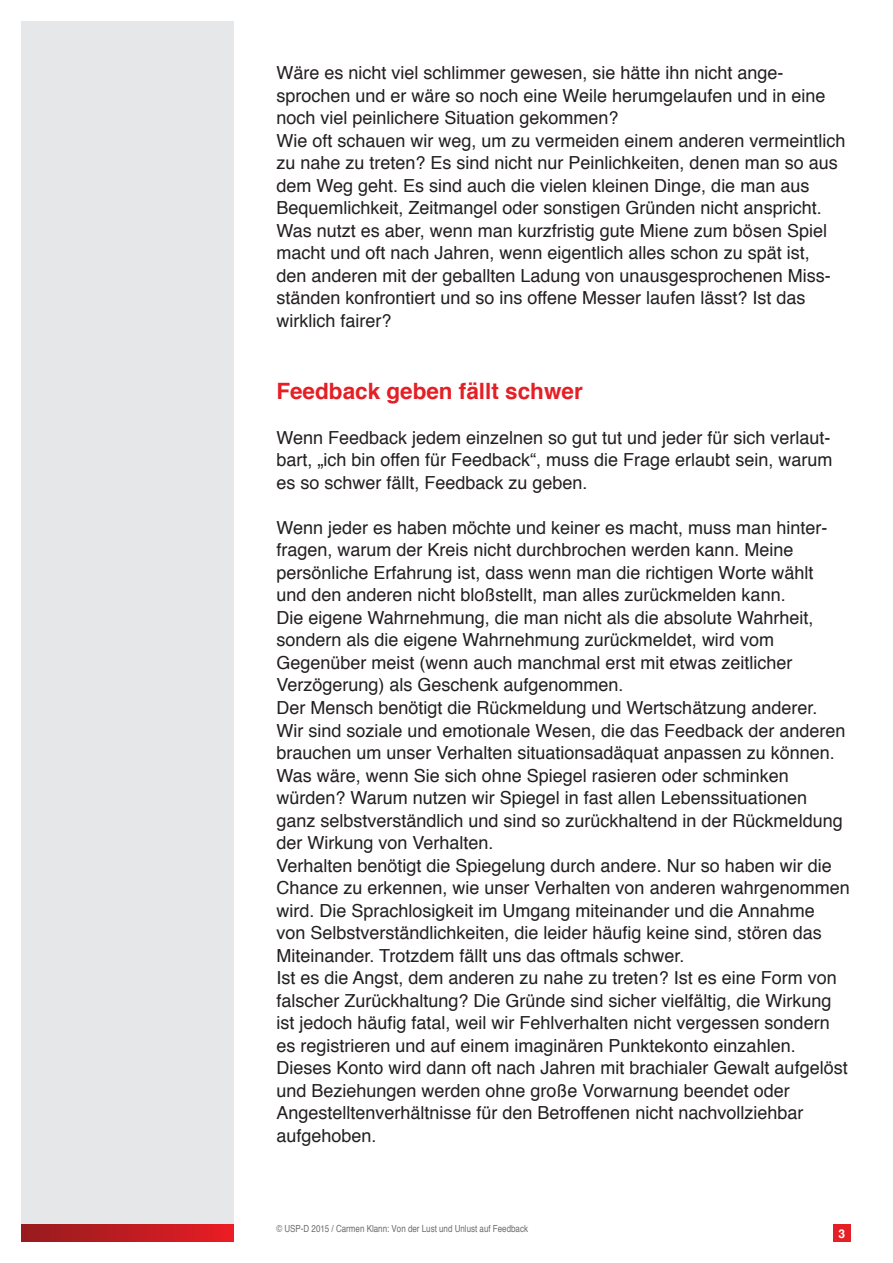
<style>
.page{position:relative;width:893px;height:1263px;background:#fff}
.page>*{position:absolute;margin:0;border:0;box-sizing:border-box;transform-origin:0 0}
.t1{font:700 22.5px "Helvetica";color:#e41f25}
.t2{font:18px/22.5px "Helvetica";color:#231f20}
.t3{font:700 12px "Helvetica";color:#fff}
.t4{font:condensed 9.75px "Helvetica";color:#6c6d70}
</style>
<div class="page">
<div style="left:833px;top:1225px;width:17px;height:17px;background:#e41f25"></div>
<div style="left:21px;top:21px;width:213px;height:1221px;background:#e6e7e9"></div>
<div style="left:21px;top:1225px;width:213px;height:17px;background:linear-gradient(to right,#951b1e,#e91c24)"></div>
<p class="t2" style="left:276px;top:62px;width:571px">Wäre es nicht viel schlimmer gewesen, sie hätte ihn nicht ange&shy;sprochen und er wäre so noch eine Weile herumgelaufen und in eine noch viel peinlichere Situation gekommen?<br>Wie oft schauen wir weg, um zu vermeiden einem anderen vermeintlich zu nahe zu treten? Es sind nicht nur Peinlichkeiten, denen man so aus dem Weg geht. Es sind auch die vielen kleinen Dinge, die man aus Bequemlichkeit, Zeitmangel oder sonstigen Gründen nicht anspricht.<br>Was nutzt es aber, wenn man kurzfristig gute Miene zum bösen Spiel macht und oft nach Jahren, wenn eigentlich alles schon zu spät ist,<br>den anderen mit der geballten Ladung von unausgesprochenen Miss&shy;ständen konfrontiert und so ins offene Messer laufen lässt? Ist das wirklich fairer?</p>
<p class="t1" style="left:276px;top:373px;width:308px">Feedback geben fällt schwer</p>
<p class="t2" style="left:276px;top:427px;width:557px;text-align:justify">Wenn Feedback jedem einzelnen so gut tut und jeder für sich verlaut&shy;bart, „ich bin offen für Feedback“, muss die Frage erlaubt sein, warum es so schwer fällt, Feedback zu geben.</p>
<p class="t2" style="left:276px;top:517px;width:575px">Wenn jeder es haben möchte und keiner es macht, muss man hinter&shy;fragen, warum der Kreis nicht durchbrochen werden kann. Meine persönliche Erfahrung ist, dass wenn man die richtigen Worte wählt<br>und den anderen nicht bloßstellt, man alles zurückmelden kann.<br>Die eigene Wahrnehmung, die man nicht als die absolute Wahrheit, sondern als die eigene Wahrnehmung zurückmeldet, wird vom Gegenüber meist (wenn auch manchmal erst mit etwas zeitlicher Verzögerung) als Geschenk aufgenommen.<br>Der Mensch benötigt die Rückmeldung und Wertschätzung anderer.<br>Wir sind soziale und emotionale Wesen, die das Feedback der anderen brauchen um unser Verhalten situationsadäquat anpassen zu können.<br>Was wäre, wenn Sie sich ohne Spiegel rasieren oder schminken würden? Warum nutzen wir Spiegel in fast allen Lebenssituationen ganz selbstverständlich und sind so zurückhaltend in der Rückmeldung der Wirkung von Verhalten.<br>Verhalten benötigt die Spiegelung durch andere. Nur so haben wir die Chance zu erkennen, wie unser Verhalten von anderen wahrgenommen wird. Die Sprachlosigkeit im Umgang miteinander und die Annahme<br>von Selbstverständlichkeiten, die leider häufig keine sind, stören das Miteinander. Trotzdem fällt uns das oftmals schwer.<br>Ist es die Angst, dem anderen zu nahe zu treten? Ist es eine Form von falscher Zurückhaltung? Die Gründe sind sicher vielfältig, die Wirkung ist jedoch häufig fatal, weil wir Fehlverhalten nicht vergessen sondern es registrieren und auf einem imaginären Punktekonto einzahlen.<br>Dieses Konto wird dann oft nach Jahren mit brachialer Gewalt aufgelöst und Beziehungen werden ohne große Vorwarnung beendet oder Angestelltenverhältnisse für den Betroffenen nicht nachvollziehbar aufgehoben.</p>
<p class="t4" style="left:276px;top:1223px;width:253px">© USP-D 2015 / Carmen Klann: Von der Lust und Unlust auf Feedback</p>
<p class="t3" style="left:839px;top:1224px;width:8px">3</p>
</div>
